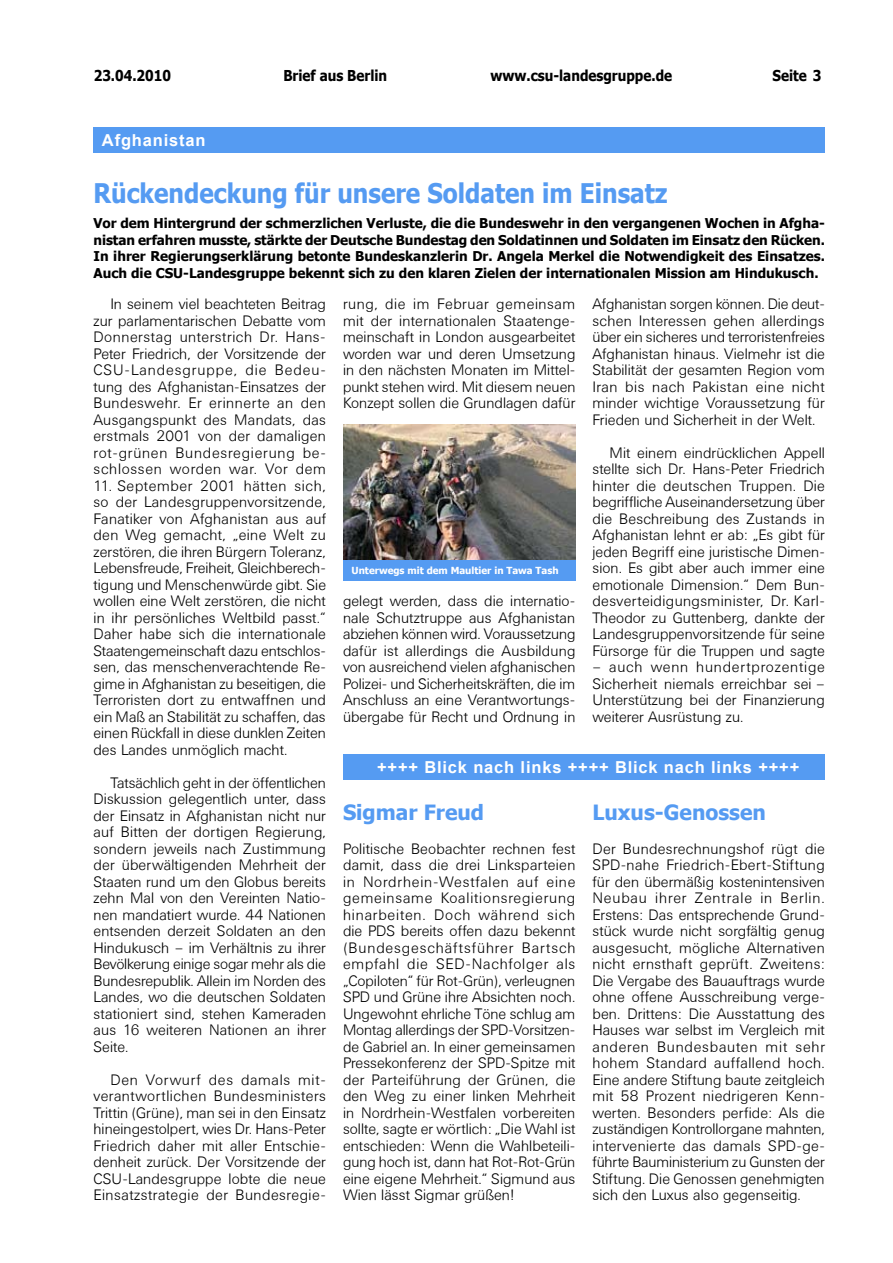
<style>
.page{position:relative;width:893px;height:1263px;background:#fff}
.page>*{position:absolute;margin:0;border:0;box-sizing:border-box;transform-origin:0 0}
.t1{font:700 27px "Tahoma";color:#559bf2;scale:.9 1}
.t2{font:700 21px "Tahoma";color:#559bf2}
.t3{font:700 16.5px "Arial";letter-spacing:.05em;color:#fff}
.t4{font:300 15px/16.5px "Univers BSK";color:#000;text-align:justify}
.t5{font:700 15px "Tahoma";color:#000;scale:.9 1}
.t6{font:700 13.5px/16.5px "Tahoma";color:#000;text-align:justify}
.t7{font:700 9.75px "Tahoma";color:#fff}
</style>
<div class="page">
<div style="left:93px;top:128px;width:732px;height:25px;background:#559bf2"></div>
<div style="left:343px;top:755px;width:482px;height:25px;background:#559bf2"></div>
<div style="left:343px;top:559px;width:232px;height:21px;background:#559bf2"></div>
<img style="left:343px;top:424px;width:232px;height:136px">
<p class="t5" style="left:94px;top:65px;width:87px">23.04.2010</p>
<p class="t5" style="left:283px;top:65px;width:117px">Brief aus Berlin</p>
<p class="t5" style="left:490px;top:65px;width:203px">www.csu-landesgruppe.de</p>
<p class="t5" style="left:772px;top:65px;width:40px">Seite</p>
<p class="t3" style="left:102px;top:129px;width:105px">Afghanistan</p>
<h1 class="t1" style="left:94px;top:174px;width:639px">Rückendeckung für unsere Soldaten im Einsatz</h1>
<p class="t6" style="left:94px;top:214px;width:733px">Vor dem Hintergrund der schmerzlichen Verluste, die die Bundeswehr in den vergangenen Wochen in Afgha&shy;nistan erfahren musste, stärkte der Deutsche Bundestag den Soldatinnen und Soldaten im Einsatz den Rücken.<br>In ihrer Regierungserklärung betonte Bundeskanzlerin Dr. Angela Merkel die Notwendigkeit des Einsatzes.<br>Auch die CSU-Landesgruppe bekennt sich zu den klaren Zielen der internationalen Mission am Hindukusch.</p>
<p class="t4" style="left:94px;top:296px;width:234px;text-indent:17px">In seinem viel beachteten Beitrag zur parlamentarischen Debatte vom Donnerstag unterstrich Dr. Hans-Peter Friedrich, der Vorsitzende der CSU-Landesgruppe, die Bedeu&shy;tung des Afghanistan-Einsatzes der Bundeswehr. Er erinnerte an den Ausgangspunkt des Mandats, das erstmals 2001 von der damaligen rot-grünen Bundesregierung be&shy;schlossen worden war. Vor dem</p>
<p class="t4" style="left:94px;top:477px;width:234px">11. September 2001 hätten sich, so der Landesgruppenvorsitzende, Fanatiker von Afghanistan aus auf den Weg gemacht, „eine Welt zu zerstören, die ihren Bürgern Toleranz, Lebensfreude, Freiheit, Gleichberech&shy;tigung und Menschenwürde gibt. Sie wollen eine Welt zerstören, die nicht in ihr persönliches Weltbild passt.“ Daher habe sich die internationale Staatengemeinschaft dazu entschlos&shy;sen, das menschenverachtende Re&shy;gime in Afghanistan zu beseitigen, die Terro- risten dort zu entwaffnen und ein Maß an Stabilität zu schaffen, das einen Rückfall in diese dunklen Zeiten des Landes unmöglich macht.</p>
<p class="t4" style="left:94px;top:774px;width:234px;text-indent:17px">Tatsächlich geht in der öffentlichen Diskussion gelegentlich unter, dass der Einsatz in Afghanistan nicht nur auf Bitten der dortigen Regierung, sondern jeweils nach Zustimmung der überwältigenden Mehrheit der Staaten rund um den Globus bereits zehn Mal von den Vereinten Natio&shy;nen mandatiert wurde. 44 Nationen entsenden derzeit Soldaten an den Hindukusch – im Verhältnis zu ihrer Bevölkerung einige sogar mehr als die Bundesrepublik. Allein im Norden des Landes, wo die deutschen Soldaten stationiert sind, stehen Kameraden aus 16 weiteren Nationen an ihrer Seite.</p>
<p class="t4" style="left:94px;top:1071px;width:234px;text-indent:17px">Den Vorwurf des damals mit&shy;verantwortlichen Bundesministers Trittin (Grüne), man sei in den Einsatz hineingestolpert, wies Dr. Hans-Peter Friedrich daher mit aller Entschie&shy;denheit zurück. Der Vorsitzende der CSU-Landesgruppe lobte die neue Einsatzstrategie der Bundesregie-</p>
<p class="t4" style="left:343px;top:296px;width:234px">rung, die im Februar gemeinsam mit der internationalen Staatenge&shy;meinschaft in London ausgearbeitet worden war und deren Umsetzung in den nächsten Monaten im Mittel&shy;punkt stehen wird. Mit diesem neuen Konzept sollen die Grundlagen dafür</p>
<p class="t7" style="left:351px;top:563px;width:209px">Unterwegs mit dem Maultier in Tawa Tash</p>
<p class="t4" style="left:343px;top:593px;width:234px">gelegt werden, dass die internatio&shy;nale Schutztruppe aus Afghanistan abziehen können wird. Voraussetzung dafür ist allerdings die Ausbildung von ausreichend vielen afghanischen Polizei- und Sicherheitskräften, die im Anschluss an eine Verantwortungs&shy;übergabe für Recht und Ordnung in</p>
<p class="t4" style="left:592px;top:296px;width:234px">Afghanistan sorgen können. Die deut&shy;schen Interessen gehen allerdings über ein sicheres und terroristenfreies Afghanistan hinaus. Vielmehr ist die Stabilität der gesamten Region vom Iran bis nach Pakistan eine nicht minder wichtige Voraussetzung für Frieden und Sicherheit in der Welt.</p>
<p class="t4" style="left:592px;top:444px;width:234px;text-indent:17px">Mit einem eindrücklichen Appell stellte sich Dr. Hans-Peter Friedrich hinter die deutschen Truppen. Die begriffliche Auseinandersetzung über die Beschreibung des Zustands in Afghanistan lehnt er ab: „Es gibt für jeden Begriff eine juristische Dimen&shy;sion. Es gibt aber auch immer eine emotionale Dimension.“ Dem Bun&shy;desverteidigungsminister, Dr. Karl-Theodor zu Guttenberg, dankte der Landesgruppenvorsitzende für seine Fürsorge für die Truppen und sagte</p>
<p class="t4" style="left:592px;top:659px;width:234px">– auch wenn hundertprozentige Sicherheit niemals erreichbar sei – Unterstützung bei der Finanzierung weiterer Ausrüstung zu.</p>
<p class="t3" style="left:377px;top:756px;width:424px">++++ Blick nach links ++++ Blick nach links ++++</p>
<h2 class="t2" style="left:343px;top:798px;width:143px">Sigmar Freud</h2>
<p class="t4" style="left:343px;top:840px;width:234px">Politische Beobachter rechnen fest damit, dass die drei Linksparteien in Nordrhein-Westfalen auf eine gemeinsame Koalitionsregierung hinarbeiten. Doch während sich die PDS bereits offen dazu bekennt (Bundesgeschäftsführer Bartsch empfahl die SED-Nachfolger als „Copiloten“ für Rot-Grün), verleugnen SPD und Grüne ihre Absichten noch.<br>Ungewohnt ehrliche Töne schlug am Montag allerdings der SPD-Vorsitzen&shy;de Gabriel an. In einer gemeinsamen Pressekonferenz der SPD-Spitze mit der Parteiführung der Grünen, die den Weg zu einer linken Mehrheit in Nordrhein-Westfalen vorbereiten sollte, sagte er wörtlich: „Die Wahl ist entschieden: Wenn die Wahlbeteili&shy;gung hoch ist, dann hat Rot-Rot-Grün eine eigene Mehrheit.“ Sigmund aus Wien lässt Sigmar grüßen!</p>
<h2 class="t2" style="left:592px;top:798px;width:175px">Luxus-Genossen</h2>
<p class="t4" style="left:592px;top:840px;width:234px">Der Bundesrechnungshof rügt die SPD-nahe Friedrich-Ebert-Stiftung für den übermäßig kostenintensiven Neubau ihrer Zentrale in Berlin.<br>Erstens: Das entsprechende Grund&shy;stück wurde nicht sorgfältig genug ausgesucht, mögliche Alternativen nicht ernsthaft geprüft. Zweitens:<br>Die Vergabe des Bauauftrags wurde ohne offene Ausschreibung verge&shy;ben. Drittens: Die Ausstattung des Hauses war selbst im Vergleich mit anderen Bundesbauten mit sehr hohem Standard auffallend hoch.<br>Eine andere Stiftung baute zeitgleich mit 58 Prozent niedrigeren Kenn&shy;werten. Besonders perfide: Als die zuständigen Kontrollorgane mahnten, intervenierte das damals SPD-ge&shy;führte Bauministerium zu Gunsten der Stiftung. Die Genossen genehmigten sich den Luxus also gegenseitig.</p>
</div>
